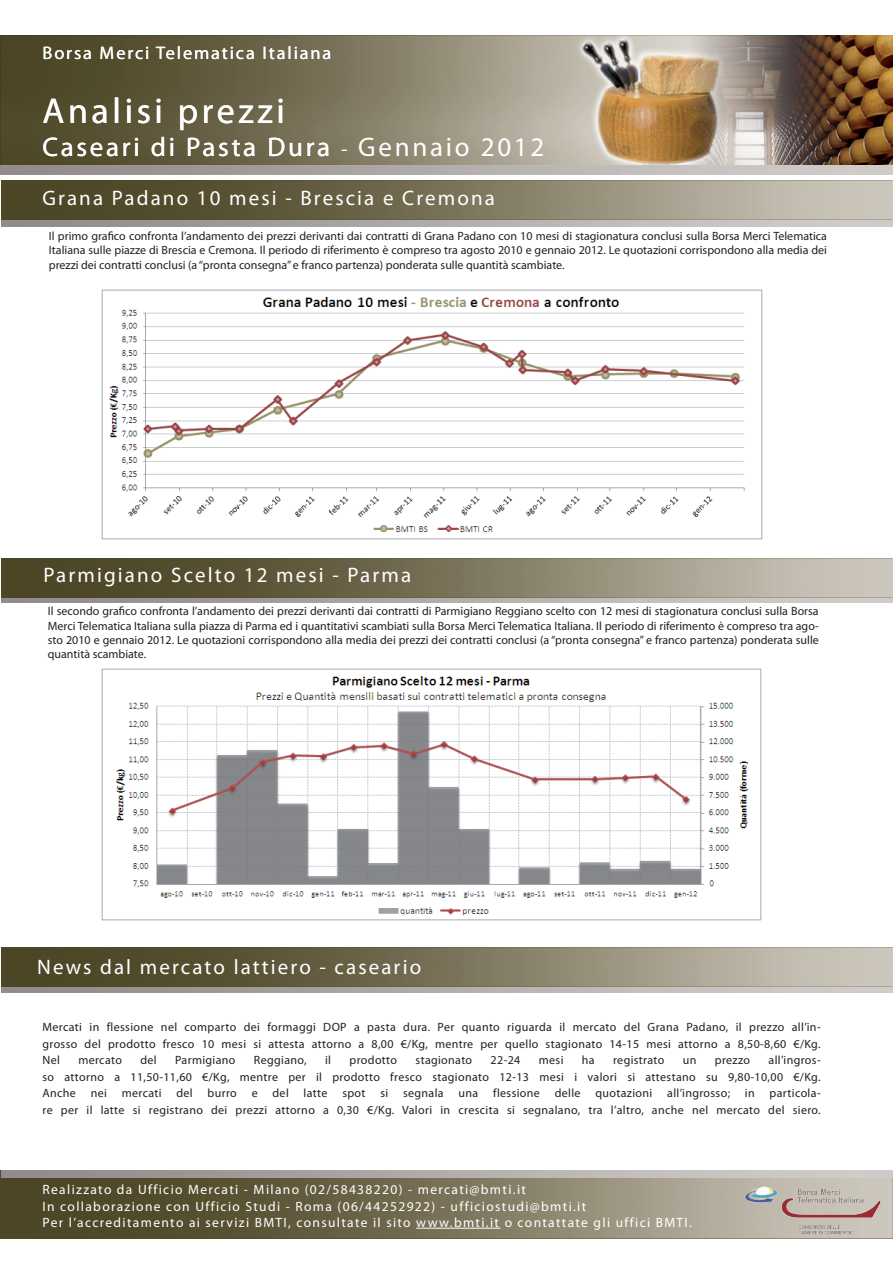
<style>
.page{position:relative;width:893px;height:1263px;background:#fff}
.page>*{position:absolute;margin:0;border:0;box-sizing:border-box;transform-origin:0 0}
.t1{font:36px "Myriad Pro";letter-spacing:.1em;color:#fff}
.t2{font:27px "Myriad Pro";letter-spacing:.1em;color:#fff}
.t3{font:21px "Myriad Pro";letter-spacing:.1em;color:#fff}
.t4{font:18.15px "Myriad Pro";letter-spacing:.1em;color:#fff}
.t5{font:13.5px/16.2px "Myriad Pro";letter-spacing:.1em;color:#fff}
.t6{font:12px/14.4px "Myriad Pro";letter-spacing:.025em;color:#231f20;text-align:justify}
.s1{font-size:21px}
</style>
<div class="page">
<img style="left:0;top:35px;width:893px;height:139px">
<img style="left:1px;top:947px;width:892px;height:45px">
<img style="left:1px;top:181px;width:892px;height:46px">
<img style="left:1px;top:558px;width:892px;height:45px">
<img style="left:101px;top:290px;width:662px;height:250px">
<img style="left:0;top:1170px;width:893px;height:68px">
<hr style="left:416px;top:1228px;width:84px;height:1px;background:#fff">
<img style="left:740px;top:1180px;width:146px;height:59px">
<img style="left:1px;top:1170px;width:892px;height:7px">
<img style="left:101px;top:668px;width:661px;height:253px">
<h3 class="t4" style="left:43px;top:41px;width:290px">Borsa Merci Telematica Italiana</h3>
<h1 class="t1" style="left:43px;top:89px;width:244px">Analisi prezzi</h1>
<h2 class="t2" style="left:43px;top:130px;width:503px">Caseari di Pasta Dura <span class="s1">-</span> Gennaio 2012</h2>
<h3 class="t3" style="left:43px;top:185px;width:454px">Grana Padano 10 mesi - Brescia e Cremona</h3>
<p class="t6" style="left:49px;top:228px;width:780px">Il primo grafico confronta l’andamento dei prezzi derivanti dai contratti di Grana Padano con 10 mesi di stagionatura conclusi sulla Borsa Merci Telematica Italiana sulle piazze di Brescia e Cremona. Il periodo di riferimento è compreso tra agosto 2010 e gennaio 2012. Le quotazioni corrispondono alla media dei prezzi dei contratti conclusi (a “pronta consegna” e franco partenza) ponderata sulle quantità scambiate.</p>
<h3 class="t3" style="left:44px;top:562px;width:369px">Parmigiano Scelto 12 mesi - Parma</h3>
<p class="t6" style="left:48px;top:604px;width:772px">Il secondo grafico confronta l’andamento dei prezzi derivanti dai contratti di Parmigiano Reggiano scelto con 12 mesi di stagionatura conclusi sulla Borsa Merci Telematica Italiana sulla piazza di Parma ed i quantitativi scambiati sulla Borsa Merci Telematica Italiana. Il periodo di riferimento è compreso tra ago&shy;sto 2010 e gennaio 2012. Le quotazioni corrispondono alla media dei prezzi dei contratti conclusi (a “pronta consegna” e franco partenza) ponderata sulle quantità scambiate.</p>
<h3 class="t3" style="left:37px;top:954px;width:386px">News dal mercato lattiero - caseario</h3>
<p class="t6" style="left:43px;top:1018px;width:780px;line-height:16.5px">Mercati in flessione nel comparto dei formaggi DOP a pasta dura. Per quanto riguarda il mercato del Grana Padano, il prezzo all’in&shy;grosso del prodotto fresco 10 mesi si attesta attorno a 8,00 €/Kg, mentre per quello stagionato 14-15 mesi attorno a 8,50-8,60 €/Kg.<br>Nel</p>
<p class="t6" style="left:43px;top:1051px;width:780px;line-height:16.5px;text-indent:726px">all’ingros&shy;so attorno a 11,50-11,60 €/Kg, mentre per il prodotto fresco stagionato 12-13 mesi i valori si attestano su 9,80-10,00 €/Kg.<br>Anche nei mercati del burro e del latte spot si segnala una flessione delle quotazioni all’ingrosso; in particola&shy;re per il latte si registrano dei prezzi attorno a 0,30 €/Kg. Valori in crescita si segnalano, tra l’altro, anche nel mercato del siero.</p>
<p class="t6" style="left:78px;top:1052px;width:45px">mercato</p>
<p class="t6" style="left:140px;top:1052px;width:18px">del</p>
<p class="t6" style="left:175px;top:1052px;width:62px">Parmigiano</p>
<p class="t6" style="left:254px;top:1052px;width:54px">Reggiano,</p>
<p class="t6" style="left:325px;top:1052px;width:7px">il</p>
<p class="t6" style="left:350px;top:1052px;width:49px">prodotto</p>
<p class="t6" style="left:416px;top:1052px;width:58px">stagionato</p>
<p class="t6" style="left:491px;top:1052px;width:31px">22-24</p>
<p class="t6" style="left:539px;top:1052px;width:26px">mesi</p>
<p class="t6" style="left:582px;top:1052px;width:14px">ha</p>
<p class="t6" style="left:613px;top:1052px;width:53px">registrato</p>
<p class="t6" style="left:683px;top:1052px;width:15px">un</p>
<p class="t6" style="left:715px;top:1052px;width:37px">prezzo</p>
<p class="t5" style="left:43px;top:1181px;width:651px">Realizzato da Ufficio Mercati - Milano (02/58438220) - mercati@bmti.it<br>In collaborazione con Ufficio Studi - Roma (06/44252922) - ufficiostudi@bmti.it<br>Per l’accreditamento ai servizi BMTI, consultate il sito www.bmti.it o contattate gli uffici BMTI.</p>
</div>
